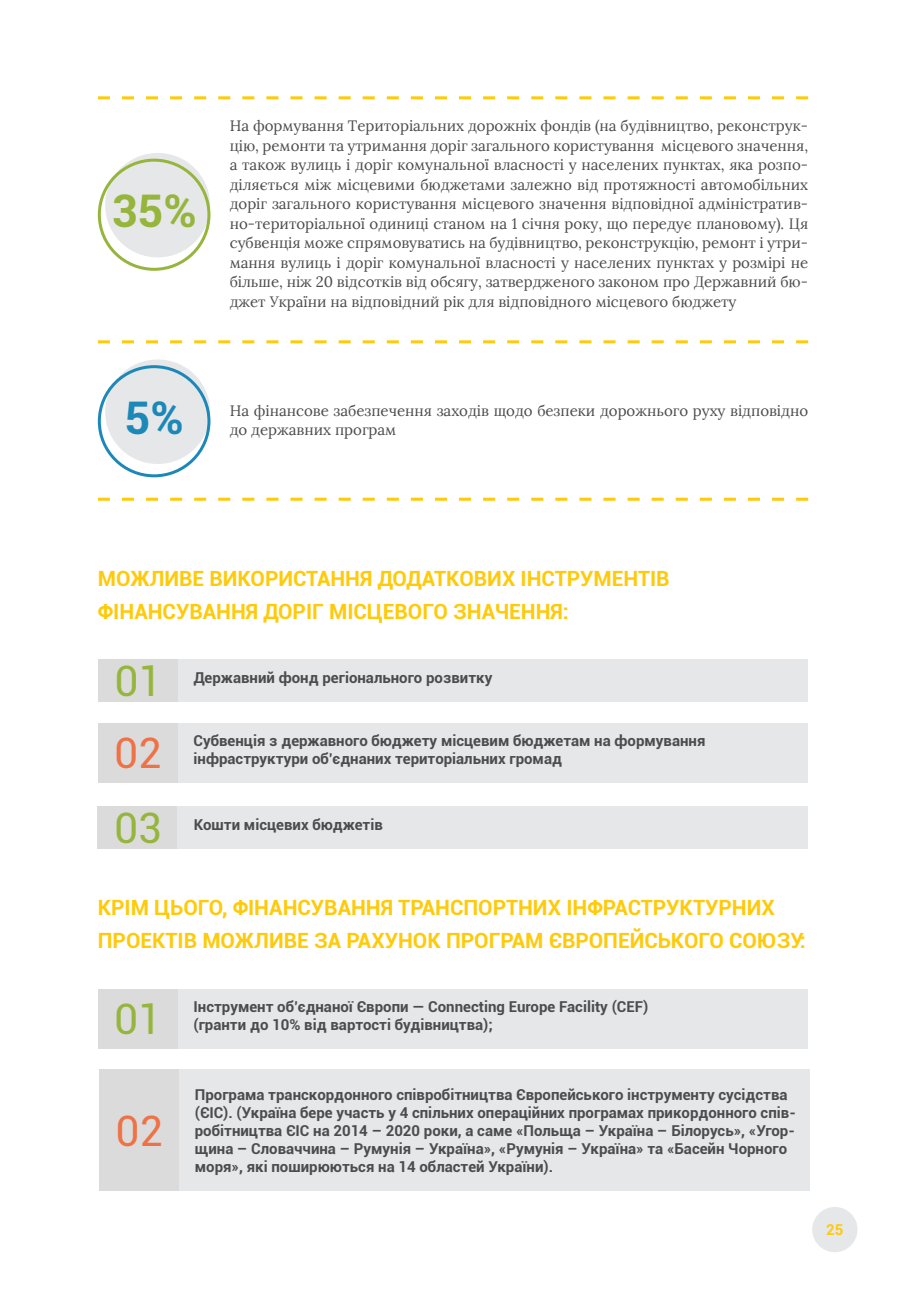
<style>
.page{position:relative;width:906px;height:1289px;background:#fff}
.page>*{position:absolute;margin:0;border:0;box-sizing:border-box;transform-origin:0 0}
.Подзаголовок_2{font:700 45px "Roboto";color:#95b53c}
.Подзаголовок_2-2{font:700 45px "Roboto";color:#1c88b8}
.Текст_основной{font:42px "Roboto";color:#95b53c}
.Текст_основной-2{font:42px "Roboto";color:#ef7146}
.Подзаголовок_2-3{font:700 21px/33px "Roboto";color:#feca0a}
.Текст_основной-3{font:15px/19.5px "Lora";color:#4b4c4d;text-align:justify}
.Подзаголовок_2-4{font:700 15px/18px "Roboto";color:#4b4c4d}
.t1{font:700 15px "Roboto";color:#feca0a}
</style>
<div class="page">
<div style="left:812px;top:1206px;width:45px;height:46px;background:#e6e7e9;border-radius:50%"></div>
<div style="left:99px;top:659px;width:709px;height:42px;background:#e6e7e9"></div>
<div style="left:98px;top:723px;width:710px;height:59px;background:#e6e7e9"></div>
<div style="left:98px;top:659px;width:79px;height:42px;background:#dadbda"></div>
<div style="left:98px;top:723px;width:79px;height:59px;background:#dadbda"></div>
<div style="left:105px;top:153px;width:105px;height:104px;background:#e6e7e9;border-radius:50%"></div>
<div style="left:98px;top:159px;width:112px;height:112px;border:3px solid #95b53c;border-radius:50%"></div>
<div style="left:105px;top:359px;width:105px;height:105px;background:#e6e7e9;border-radius:50%"></div>
<div style="left:98px;top:365px;width:112px;height:112px;border:3px solid #1c88b8;border-radius:50%"></div>
<svg style="left:98px;top:96px;width:710px;height:3px"></svg>
<svg style="left:98px;top:340px;width:710px;height:3px"></svg>
<svg style="left:98px;top:497px;width:710px;height:3px"></svg>
<div style="left:99px;top:806px;width:709px;height:42px;background:#e6e7e9"></div>
<div style="left:98px;top:806px;width:79px;height:42px;background:#dadbda"></div>
<div style="left:98px;top:988px;width:710px;height:60px;background:#e6e7e9"></div>
<div style="left:98px;top:988px;width:79px;height:60px;background:#dadbda"></div>
<div style="left:99px;top:1069px;width:710px;height:122px;background:#e6e7e9"></div>
<div style="left:99px;top:1069px;width:79px;height:122px;background:#dadbda"></div>
<p class="Подзаголовок_2" style="left:112px;top:179px;width:86px">35%</p>
<p class="Текст_основной-3" style="left:230px;top:116px;width:580px">На формування Територіальних дорожніх фондів (на будівництво, реконструк&shy;цію, ремонти та утримання доріг загального користування місцевого значення, а також вулиць і доріг комунальної власності у населених пунктах, яка розпо&shy;діляється між місцевими бюджетами залежно від протяжності автомобільних доріг загального користування місцевого значення відповідної адміністратив&shy;но-територіальної одиниці станом на 1 січня року, що передує плановому). Ця субвенція може спрямовуватись на будівництво, реконструкцію, ремонт і утри&shy;мання вулиць і доріг комунальної власності у населених пунктах у розмірі не більше, ніж 20 відсотків від обсягу, затвердженого законом про Державний бю&shy;джет України на відповідний рік для відповідного місцевого бюджету</p>
<p class="Подзаголовок_2-2" style="left:125px;top:386px;width:61px">5%</p>
<p class="Текст_основной-3" style="left:230px;top:401px;width:580px">На фінансове забезпечення заходів щодо безпеки дорожнього руху відповідно до державних програм</p>
<p class="Подзаголовок_2-3" style="left:98px;top:561px;width:573px">МОЖЛИВЕ ВИКОРИСТАННЯ ДОДАТКОВИХ ІНСТРУМЕНТІВ<br>ФІНАНСУВАННЯ ДОРІГ МІСЦЕВОГО ЗНАЧЕННЯ:</p>
<p class="Текст_основной" style="left:115px;top:651px;width:49px">01</p>
<p class="Подзаголовок_2-4" style="left:194px;top:668px;width:300px">Державний фонд регіонального розвитку</p>
<p class="Текст_основной-2" style="left:114px;top:724px;width:49px">02</p>
<p class="Подзаголовок_2-4" style="left:193px;top:731px;width:513px">Субвенція з державного бюджету місцевим бюджетам на формування</p>
<p class="Подзаголовок_2-4" style="left:193px;top:749px;width:370px">інфраструктури об’єднаних територіальних громад</p>
<p class="Текст_основной" style="left:114px;top:798px;width:49px">03</p>
<p class="Подзаголовок_2-4" style="left:194px;top:815px;width:191px">Кошти місцевих бюджетів</p>
<p class="Подзаголовок_2-3" style="left:98px;top:890px;width:709px">КРІМ ЦЬОГО, ФІНАНСУВАННЯ ТРАНСПОРТНИХ ІНФРАСТРУКТУРНИХ<br>ПРОЕКТІВ МОЖЛИВЕ ЗА РАХУНОК ПРОГРАМ ЄВРОПЕЙСЬКОГО СОЮЗУ:</p>
<p class="Текст_основной" style="left:114px;top:989px;width:49px">01</p>
<p class="Текст_основной-2" style="left:116px;top:1101px;width:49px">02</p>
<p class="Подзаголовок_2-4" style="left:193px;top:997px;width:456px">Інструмент об’єднаної Європи — Connecting Europe Facility (CEF)</p>
<p class="Подзаголовок_2-4" style="left:193px;top:1015px;width:300px">(гранти до 10% від вартості будівництва);</p>
<p class="Подзаголовок_2-4" style="left:195px;top:1085px;width:602px">Програма транскордонного співробітництва Європейського інструменту сусідства (ЄІС). (Україна бере участь у 4 спільних операційних програмах прикордонного спів&shy;робітництва ЄІС на 2014 – 2020 роки, а саме «Польща – Україна – Білорусь», «Угор&shy;щина – Словаччина – Румунія – Україна», «Румунія – Україна» та «Басейн Чорного моря», які поширюються на 14 областей України).</p>
<p class="t1" style="left:826px;top:1218px;width:19px">25</p>
</div>
